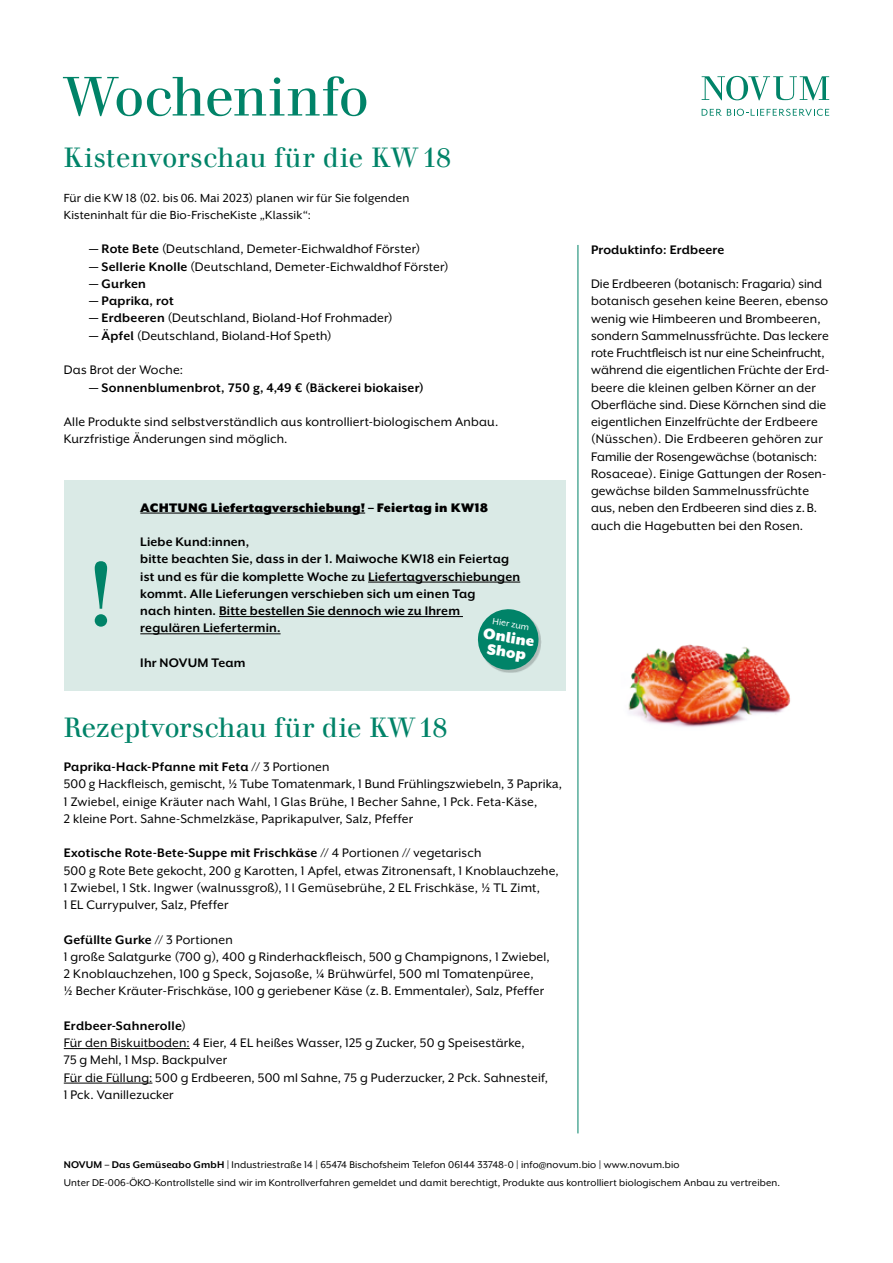
<style>
.page{position:relative;width:893px;height:1263px;background:#fff}
.page>*{position:absolute;margin:0;border:0;box-sizing:border-box;transform-origin:0 0}
.t1{font:90px "Walbaum Com";color:#008368}
.t2{font:54px "Walbaum Com";letter-spacing:-.015em;color:#008368}
.t3{font:27px "Walbaum Com";letter-spacing:.005em;color:#008368}
.t4{font:900 17.25px/14.7px "Mr Eaves XL San OT";color:#fff;text-align:center}
.t5{font:14.25px/17.2px "Mr Eaves XL San OT";letter-spacing:.01em;color:#000}
.t6{font:700 14.25px/17.2px "Mr Eaves XL San OT";letter-spacing:.01em;color:#000}
.t7{font:900 14.25px "Mr Eaves XL San OT";letter-spacing:.015em;color:#000}
.t8{font:13.5px/17.2px "Mr Eaves XL San OT";letter-spacing:.015em;color:#000}
.t9{font:11.25px/17.7px "Mr Eaves XL San OT";letter-spacing:.01em;color:#000}
.t10{font:10.35px "Mr Eaves XL San OT";color:#fff}
.s1{font-weight:700}
</style>
<div class="page">
<svg style="left:702px;top:76px;width:127px;height:24px"></svg>
<svg style="left:702px;top:109px;width:127px;height:7px"></svg>
<img style="left:628px;top:644px;width:163px;height:83px">
<hr style="left:64px;top:1048px;width:126px;height:1px;background:#000">
<hr style="left:64px;top:1083px;width:88px;height:1px;background:#000">
<div style="left:64px;top:481px;width:502px;height:210px;background:#daeae6"></div>
<hr style="left:140px;top:513px;width:225px;height:1px;background:#000">
<hr style="left:368px;top:582px;width:152px;height:1px;background:#000">
<hr style="left:219px;top:616px;width:244px;height:1px;background:#000">
<hr style="left:140px;top:633px;width:141px;height:1px;background:#000">
<hr style="left:578px;top:245px;width:1px;height:888px;background:#008368">
<div style="left:480px;top:611px;width:62px;height:62px;background:#000;opacity:.2"></div>
<svg style="left:477px;top:609px;width:63px;height:62px"></svg>
<h2 class="t2" style="left:64px;top:64px;width:307px">Wocheninfo</h2>
<h3 class="t3" style="left:64px;top:142px;width:389px">Kistenvorschau für die KW18</h3>
<p class="t8" style="left:64px;top:189px;width:347px">Für die KW 18 (02. bis 06. Mai 2023) planen wir für Sie folgenden<br>Kisteninhalt für die Bio-FrischeKiste „Klassik“:</p>
<p class="t5" style="left:89px;top:240px;width:332px"><span class="s1">— Rote Bete</span> (Deutschland, Demeter-Eichwaldhof Förster)</p>
<p class="t5" style="left:89px;top:258px;width:361px"><span class="s1">— Sellerie Knolle</span> (Deutschland, Demeter-Eichwaldhof Förster)</p>
<p class="t6" style="left:89px;top:275px;width:58px">— Gurken</p>
<p class="t6" style="left:89px;top:292px;width:86px">— Paprika, rot</p>
<p class="t5" style="left:89px;top:309px;width:305px"><span class="s1">— Erdbeeren</span> (Deutschland, Bioland-Hof Frohmader)</p>
<p class="t5" style="left:89px;top:327px;width:244px"><span class="s1">— Äpfel</span> (Deutschland, Bioland-Hof Speth)</p>
<p class="t5" style="left:64px;top:361px;width:121px">Das Brot der Woche:</p>
<p class="t6" style="left:89px;top:379px;width:336px">— Sonnenblumenbrot, 750 g, 4,49 € (Bäckerei biokaiser)</p>
<p class="t5" style="left:64px;top:413px;width:436px">Alle Produkte sind selbstverständlich aus kontrolliert-biologischem Anbau.<br>Kurzfristige Änderungen sind möglich.</p>
<h1 class="t1" style="left:88px;top:540px;width:28px">!</h1>
<p class="t7" style="left:140px;top:499px;width:349px">ACHTUNG Liefertagverschiebung! – Feiertag in KW18</p>
<p class="t6" style="left:140px;top:533px;width:381px">Liebe Kund:innen,<br>bitte beachten Sie, dass in der 1. Maiwoche KW18 ein Feiertag ist und es für die komplette Woche zu Liefertagverschiebungen kommt. Alle Lieferungen verschieben sich um einen Tag<br>nach hinten. Bitte bestellen Sie dennoch wie zu Ihrem regulären Liefertermin.</p>
<p class="t6" style="left:140px;top:654px;width:107px">Ihr NOVUM Team</p>
<p class="t10" style="left:494px;top:616px;width:38px;rotate:9deg">Hier zum</p>
<p class="t4" style="left:484px;top:626px;width:53px;rotate:9deg">Online<br>Shop</p>
<h3 class="t3" style="left:64px;top:711px;width:385px">Rezeptvorschau für die KW18</h3>
<p class="t5" style="left:64px;top:758px;width:500px"><span class="s1">Paprika-Hack-Pfanne mit Feta</span> // 3 Portionen<br>500 g Hackfleisch, gemischt, ½ Tube Tomatenmark, 1 Bund Frühlingszwiebeln, 3 Paprika, 1 Zwiebel, einige Kräuter nach Wahl, 1 Glas Brühe, 1 Becher Sahne, 1 Pck. Feta-Käse,<br>2 kleine Port. Sahne-Schmelzkäse, Paprikapulver, Salz, Pfeffer</p>
<p class="t5" style="left:64px;top:844px;width:497px"><span class="s1">Exotische Rote-Bete-Suppe mit Frischkäse</span> // 4 Portionen // vegetarisch<br>500 g Rote Bete gekocht, 200 g Karotten, 1 Apfel, etwas Zitronensaft, 1 Knoblauchzehe, 1 Zwiebel, 1 Stk. Ingwer (walnussgroß), 1 l Gemüsebrühe, 2 EL Frischkäse, ½ TL Zimt,<br>1 EL Currypulver, Salz, Pfeffer</p>
<p class="t5" style="left:64px;top:931px;width:487px"><span class="s1">Gefüllte Gurke</span> // 3 Portionen<br>1 große Salatgurke (700 g), 400 g Rinderhackfleisch, 500 g Champignons, 1 Zwiebel, 2 Knoblauchzehen, 100 g Speck, Sojasoße, ¼ Brühwürfel, 500 ml Tomatenpüree,<br>½ Becher Kräuter-Frischkäse, 100 g geriebener Käse (z. B. Emmentaler), Salz, Pfeffer</p>
<p class="t5" style="left:64px;top:1017px;width:486px"><span class="s1">Erdbeer-Sahnerolle</span>)<br>Für den Biskuitboden: 4 Eier, 4 EL heißes Wasser, 125 g Zucker, 50 g Speisestärke,<br>75 g Mehl, 1 Msp. Backpulver<br>Für die Füllung: 500 g Erdbeeren, 500 ml Sahne, 75 g Puderzucker, 2 Pck. Sahnesteif, 1 Pck. Vanillezucker</p>
<p class="t6" style="left:591px;top:241px;width:135px">Produktinfo: Erdbeere</p>
<p class="t5" style="left:591px;top:275px;width:240px">Die Erdbeeren (botanisch: Fragaria) sind botanisch gesehen keine Beeren, ebenso wenig wie Himbeeren und Brombeeren, sondern Sammelnussfrüchte. Das leckere rote Fruchtfleisch ist nur eine Scheinfrucht, während die eigentlichen Früchte der Erd&shy;beere die kleinen gelben Körner an der Oberfläche sind. Diese Körnchen sind die eigentlichen Einzelfrüchte der Erdbeere (Nüsschen). Die Erdbeeren gehören zur Familie der Rosengewächse (botanisch:<br>Rosaceae). Einige Gattungen der Rosen&shy;gewächse bilden Sammelnussfrüchte aus, neben den Erdbeeren sind dies z. B. auch die Hagebutten bei den Rosen.</p>
<p class="t9" style="left:64px;top:1156px;width:718px"><span class="s1">NOVUM – Das Gemüseabo GmbH</span> | Industriestraße 14 | 65474 Bischofsheim Telefon 06144 33748-0 | info@novum.bio | www.novum.bio<br>Unter DE-006-ÖKO-Kontrollstelle sind wir im Kontrollverfahren gemeldet und damit berechtigt, Produkte aus kontrolliert biologischem Anbau zu vertreiben.</p>
</div>
